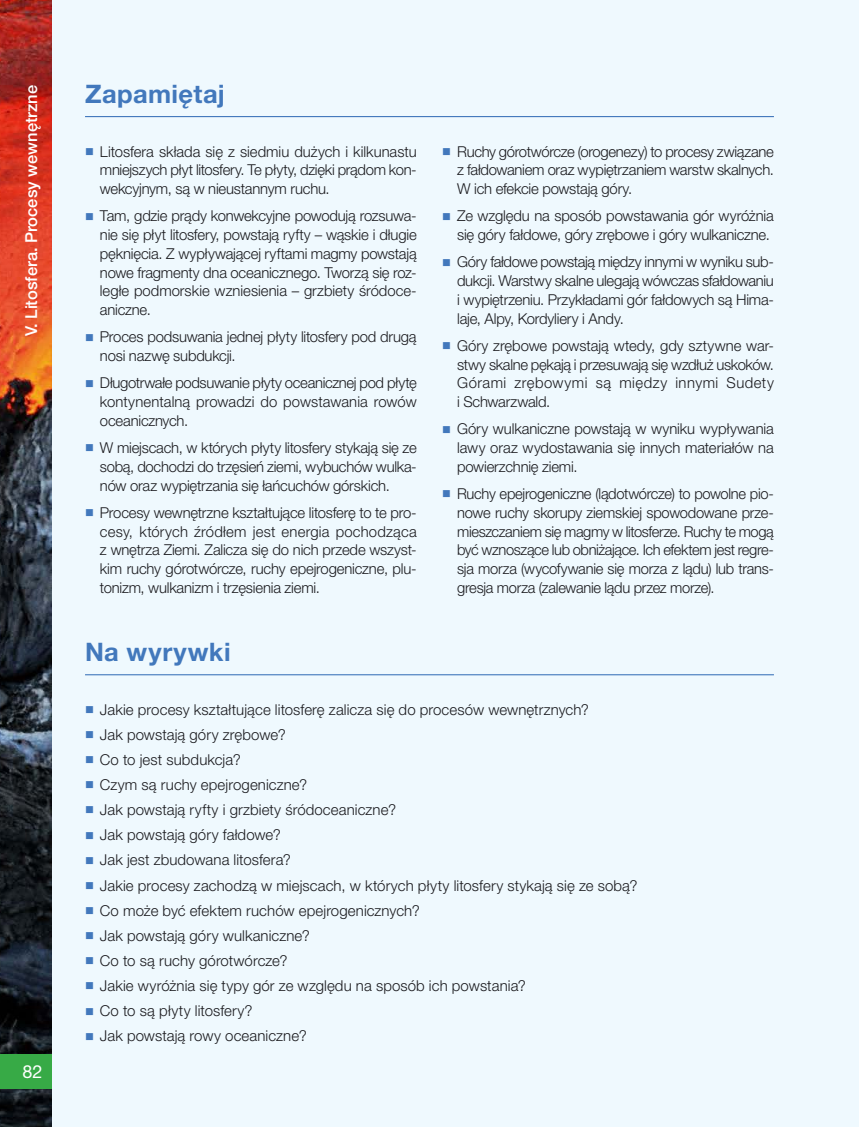
<style>
.page{position:relative;width:859px;height:1127px;background:#eff9fe}
.page>*{position:absolute;margin:0;border:0;box-sizing:border-box;transform-origin:0 0}
.t1{font:700 25.5px "Helvetica Neue LT Pro";letter-spacing:.015em;color:#4278bc}
.t2{font:18px "Helvetica Neue LT Pro";color:#fff}
.t3{font:500 16.5px "Helvetica Neue LT Pro";color:#fff}
.t4{font:300 15px/18.8px "Helvetica Neue LT Pro";letter-spacing:-.005em;color:#1b1b1f;text-align:justify}
.s1{color:#4278bc}
</style>
<div class="page">
<hr style="left:85px;top:116px;width:689px;height:1px;background:#4278bc">
<hr style="left:85px;top:674px;width:689px;height:1px;background:#4278bc">
<img style="left:0;top:0;width:51px;height:1127px">
<div style="left:0;top:1054px;width:51px;height:35px;background:#37aa46"></div>
<p class="t3" style="left:22px;top:336px;width:252px;rotate:-90deg">V. Litosfera. Procesy wewnętrzne</p>
<p class="t2" style="left:23px;top:1061px;width:22px">82</p>
<h1 class="t1" style="left:85px;top:78px;width:142px">Zapamiętaj</h1>
<p class="t4" style="left:100px;top:141px;width:318px;text-indent:-15px"><span class="s1">■</span> Litosfera składa się z siedmiu dużych i kilkunastu mniejszych płyt litosfery. Te płyty, dzięki prądom kon&shy;wekcyjnym, są w nieustannym ruchu.</p>
<p class="t4" style="left:100px;top:206px;width:318px;text-indent:-15px"><span class="s1">■</span> Tam, gdzie prądy konwekcyjne powodują rozsuwa&shy;nie się płyt litosfery, powstają ryfty – wąskie i długie pęknięcia. Z wypływającej ryftami magmy powstają nowe fragmenty dna oceanicznego. Tworzą się roz&shy;ległe podmorskie wzniesienia – grzbiety śródoce&shy;aniczne.</p>
<p class="t4" style="left:100px;top:327px;width:318px;text-indent:-15px"><span class="s1">■</span> Proces podsuwania jednej płyty litosfery pod drugą nosi nazwę subdukcji.</p>
<p class="t4" style="left:100px;top:373px;width:318px;text-indent:-15px"><span class="s1">■</span> Długotrwałe podsuwanie płyty oceanicznej pod płytę kontynentalną prowadzi do powstawania rowów oceanicznych.</p>
<p class="t4" style="left:100px;top:438px;width:318px;text-indent:-15px"><span class="s1">■</span> W miejscach, w których płyty litosfery stykają się ze sobą, dochodzi do trzęsień ziemi, wybuchów wulka&shy;nów oraz wypiętrzania się łańcuchów górskich.</p>
<p class="t4" style="left:100px;top:503px;width:318px;text-indent:-15px"><span class="s1">■</span> Procesy wewnętrzne kształtujące litosferę to te pro&shy;cesy, których źródłem jest energia pochodząca z wnętrza Ziemi. Zalicza się do nich przede wszyst&shy;kim ruchy górotwórcze, ruchy epejrogeniczne, plu&shy;tonizm, wulkanizm i trzęsienia ziemi.</p>
<p class="t4" style="left:457px;top:141px;width:318px;text-indent:-15px"><span class="s1">■</span> Ruchy górotwórcze (orogenezy) to procesy związane z fałdowaniem oraz wypiętrzaniem warstw skalnych.<br>W ich efekcie powstają góry.</p>
<p class="t4" style="left:442px;top:206px;width:333px;text-align:right"><span class="s1">■</span> Ze względu na sposób powstawania gór wyróżnia się góry fałdowe, góry zrębowe i góry wulkaniczne.</p>
<p class="t4" style="left:457px;top:252px;width:318px;text-indent:-15px"><span class="s1">■</span> Góry fałdowe powstają między innymi w wyniku sub&shy;dukcji. Warstwy skalne ulegają wówczas sfałdowaniu i wypiętrzeniu. Przykładami gór fałdowych są Hima&shy;laje, Alpy, Kordyliery i Andy.</p>
<p class="t4" style="left:457px;top:336px;width:318px;text-indent:-15px"><span class="s1">■</span> Góry zrębowe powstają wtedy, gdy sztywne war&shy;stwy skalne pękają i przesuwają się wzdłuż uskoków.<br>Górami zrębowymi są między innymi Sudety i Schwarzwald.</p>
<p class="t4" style="left:457px;top:419px;width:318px;text-indent:-15px"><span class="s1">■</span> Góry wulkaniczne powstają w wyniku wypływania lawy oraz wydostawania się innych materiałów na powierzchnię ziemi.</p>
<p class="t4" style="left:457px;top:484px;width:318px;text-indent:-15px"><span class="s1">■</span> Ruchy epejrogeniczne (lądotwórcze) to powolne pio&shy;nowe ruchy skorupy ziemskiej spowodowane prze&shy;mieszczaniem się magmy w litosferze. Ruchy te mogą być wznoszące lub obniżające. Ich efektem jest regre&shy;sja morza (wycofywanie się morza z lądu) lub trans&shy;gresja morza (zalewanie lądu przez morze).</p>
<h1 class="t1" style="left:85px;top:636px;width:147px">Na wyrywki</h1>
<p class="t4" style="left:85px;top:700px;width:505px"><span class="s1">■</span> Jakie procesy kształtujące litosferę zalicza się do procesów wewnętrznych?</p>
<p class="t4" style="left:85px;top:725px;width:202px"><span class="s1">■</span> Jak powstają góry zrębowe?</p>
<p class="t4" style="left:85px;top:750px;width:157px"><span class="s1">■</span> Co to jest subdukcja?</p>
<p class="t4" style="left:85px;top:775px;width:224px"><span class="s1">■</span> Czym są ruchy epejrogeniczne?</p>
<p class="t4" style="left:85px;top:800px;width:312px"><span class="s1">■</span> Jak powstają ryfty i grzbiety śródoceaniczne?</p>
<p class="t4" style="left:85px;top:825px;width:197px"><span class="s1">■</span> Jak powstają góry fałdowe?</p>
<p class="t4" style="left:85px;top:850px;width:207px"><span class="s1">■</span> Jak jest zbudowana litosfera?</p>
<p class="t4" style="left:85px;top:875px;width:554px"><span class="s1">■</span> Jakie procesy zachodzą w miejscach, w których płyty litosfery stykają się ze sobą?</p>
<p class="t4" style="left:85px;top:901px;width:336px"><span class="s1">■</span> Co może być efektem ruchów epejrogenicznych?</p>
<p class="t4" style="left:85px;top:926px;width:226px"><span class="s1">■</span> Jak powstają góry wulkaniczne?</p>
<p class="t4" style="left:85px;top:951px;width:204px"><span class="s1">■</span> Co to są ruchy górotwórcze?</p>
<p class="t4" style="left:85px;top:976px;width:442px"><span class="s1">■</span> Jakie wyróżnia się typy gór ze względu na sposób ich powstania?</p>
<p class="t4" style="left:85px;top:1001px;width:169px"><span class="s1">■</span> Co to są płyty litosfery?</p>
<p class="t4" style="left:85px;top:1026px;width:223px"><span class="s1">■</span> Jak powstają rowy oceaniczne?</p>
</div>
